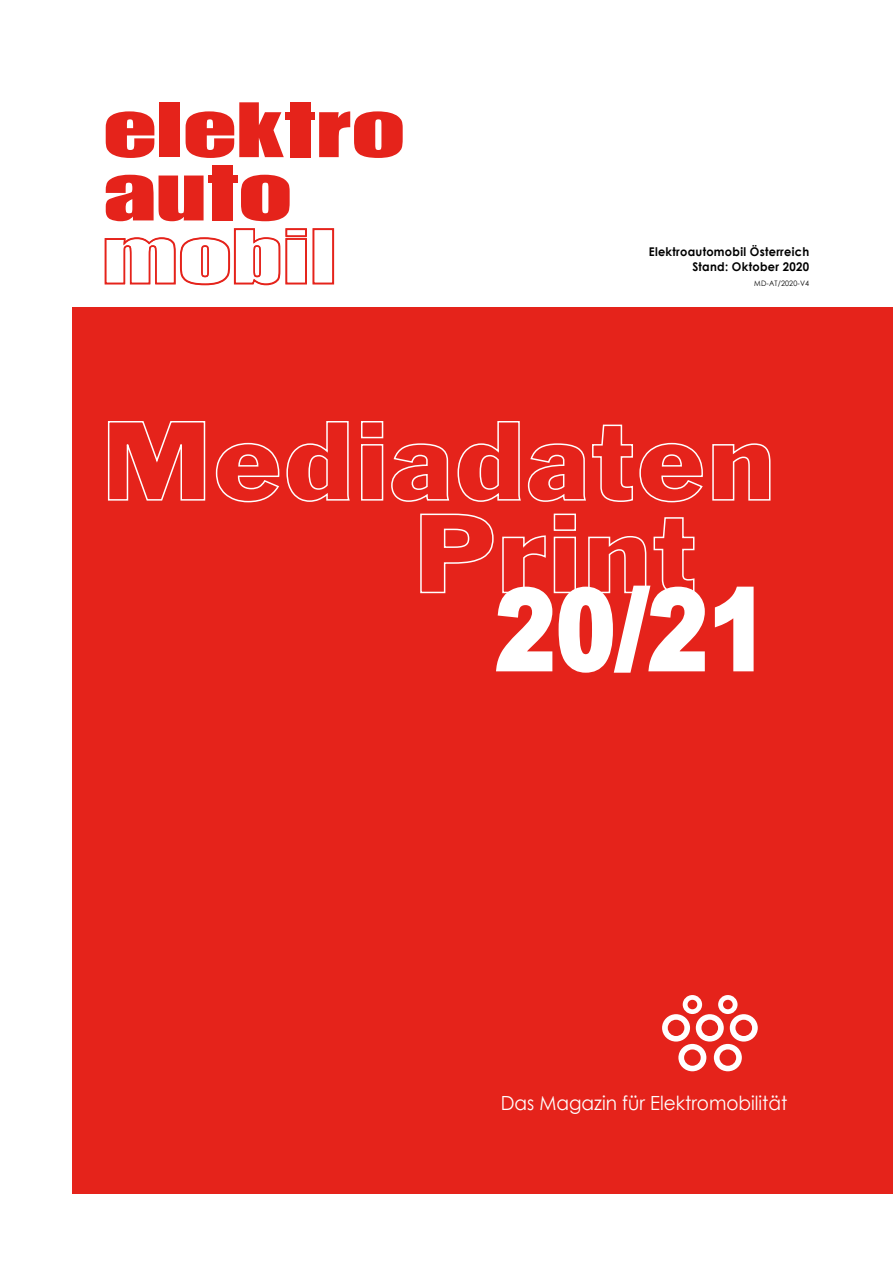
<style>
.page{position:relative;width:893px;height:1263px;background:#fff}
.page>*{position:absolute;margin:0;border:0;box-sizing:border-box;transform-origin:0 0}
.t1{font:700 109.5px "Arial";color:#fff;scale:.95 1}
.t2{font:19.5px "Century Gothic";color:#fff;scale:.95 1}
.t3{font:700 12px/15px "Century Gothic";letter-spacing:.025em;color:#000;text-align:right;scale:.95 1}
.t4{font:7.5px "Century Gothic";letter-spacing:.025em;color:#000;scale:.95 1}
</style>
<div class="page">
<div style="left:213px;top:165px;width:20px;height:55px;background:#e5231b"></div>
<div style="left:208px;top:175px;width:29px;height:8px;background:#e5231b"></div>
<svg style="left:106px;top:111px;width:48px;height:47px"></svg>
<div style="left:159px;top:102px;width:20px;height:55px;background:#e5231b"></div>
<svg style="left:186px;top:102px;width:98px;height:56px"></svg>
<svg style="left:319px;top:111px;width:84px;height:47px"></svg>
<svg style="left:106px;top:175px;width:98px;height:46px"></svg>
<svg style="left:241px;top:175px;width:49px;height:46px"></svg>
<svg style="left:104px;top:228px;width:203px;height:58px"></svg>
<div style="left:312px;top:228px;width:22px;height:56px;border:2px solid #e5231b"></div>
<div style="left:313px;top:229px;width:21px;height:55px;border:2px solid #e5231b"></div>
<div style="left:290px;top:102px;width:21px;height:55px;background:#e5231b"></div>
<div style="left:286px;top:112px;width:29px;height:7px;background:#e5231b"></div>
<div style="left:72px;top:307px;width:821px;height:886px;background:#e5231b"></div>
<svg style="left:107px;top:421px;width:664px;height:82px"></svg>
<div style="left:662px;top:1014px;width:28px;height:27px;background:#fff;border-radius:50%"></div>
<div style="left:696px;top:1014px;width:28px;height:27px;background:#fff;border-radius:50%"></div>
<div style="left:730px;top:1014px;width:28px;height:27px;background:#fff;border-radius:50%"></div>
<div style="left:678px;top:1044px;width:28px;height:27px;background:#fff;border-radius:50%"></div>
<div style="left:714px;top:1044px;width:28px;height:27px;background:#fff;border-radius:50%"></div>
<svg style="left:683px;top:995px;width:19px;height:19px"></svg>
<div style="left:718px;top:995px;width:19px;height:19px;background:#fff;border-radius:50%"></div>
<div style="left:668px;top:1020px;width:16px;height:16px;background:#e5231b;border-radius:50%"></div>
<div style="left:701px;top:1020px;width:17px;height:16px;background:#e5231b;border-radius:50%"></div>
<div style="left:735px;top:1020px;width:17px;height:16px;background:#e5231b;border-radius:50%"></div>
<div style="left:684px;top:1049px;width:17px;height:17px;background:#e5231b;border-radius:50%"></div>
<div style="left:719px;top:1049px;width:17px;height:17px;background:#e5231b;border-radius:50%"></div>
<div style="left:688px;top:1000px;width:9px;height:9px;background:#e5231b;border-radius:50%"></div>
<div style="left:723px;top:1000px;width:10px;height:9px;background:#e5231b;border-radius:50%"></div>
<svg style="left:420px;top:513px;width:334px;height:160px"></svg>
<p class="t3" style="left:649px;top:243px;width:170px">Elektroautomobil Österreich<br>Stand: Oktober 2020</p>
<p class="t4" style="left:754px;top:278px;width:59px">MD-AT/2020-V4</p>
<h1 class="t1" style="left:497px;top:553px;width:286px">20/21</h1>
<h2 class="t2" style="left:501px;top:1089px;width:303px">Das Magazin für Elektromobilität</h2>
</div>
